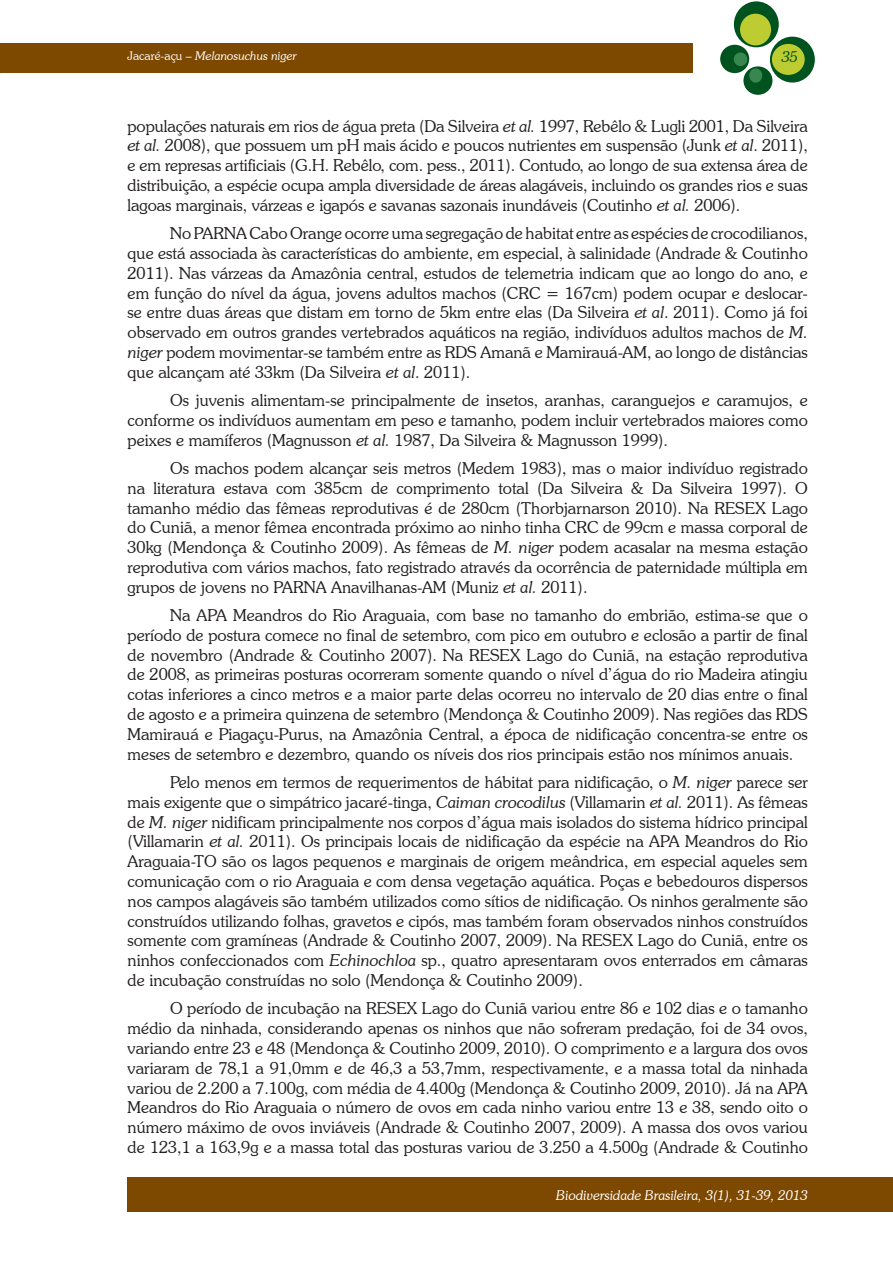
<style>
.page{position:relative;width:893px;height:1263px;background:#fff}
.page>*{position:absolute;margin:0;border:0;box-sizing:border-box;transform-origin:0 0}
.t1{font:300 16.5px/19.8px "Souvenir IT Cby BT";color:#231f20;text-align:justify}
.t2{font:italic 300 15px "Souvenir IT Cby BT";color:#00531e}
.t3{font:italic 300 13.5px "Souvenir IT Cby BT";color:#fff}
.t4{font:italic 300 12px "Souvenir IT Cby BT";color:#fff}
.s1{font-style:normal}
.s2{font-style:italic}
</style>
<div class="page">
<div style="left:0;top:44px;width:693px;height:29px;background:#7d4800"></div>
<div style="left:734px;top:1px;width:45px;height:46px;background:#00531e;border-radius:50%"></div>
<div style="left:770px;top:37px;width:45px;height:46px;background:#00531e;border-radius:50%"></div>
<div style="left:720px;top:45px;width:29px;height:28px;background:#00531e;border-radius:50%"></div>
<div style="left:743px;top:66px;width:29px;height:29px;background:#00531e;border-radius:50%"></div>
<div style="left:740px;top:14px;width:31px;height:31px;background:#bdcd31;border-radius:50%"></div>
<div style="left:772px;top:44px;width:33px;height:31px;background:#bdcd31;border-radius:50%"></div>
<div style="left:734px;top:52px;width:13px;height:14px;background:#388750;border-radius:50%"></div>
<div style="left:749px;top:68px;width:13px;height:15px;background:#388750;border-radius:50%"></div>
<div style="left:128px;top:1178px;width:765px;height:34px;background:#7d4800"></div>
<p class="t4" style="left:128px;top:49px;width:171px"><span class="s1">Jacaré-açu</span> – Melanosuchus niger</p>
<p class="t2" style="left:782px;top:48px;width:18px">35</p>
<p class="t1" style="left:128px;top:116px;width:682px">populações naturais em rios de água preta (Da Silveira <span class="s2">et al.</span> 1997, Rebêlo &amp; Lugli 2001, Da Silveira <span class="s2">et al.</span> 2008), que possuem um pH mais ácido e poucos nutrientes em suspensão (Junk <span class="s2">et al</span>. 2011), e em represas artificiais (G.H. Rebêlo, com. pess., 2011). Contudo, ao longo de sua extensa área de distribuição, a espécie ocupa ampla diversidade de áreas alagáveis, incluindo os grandes rios e suas lagoas marginais, várzeas e igapós e savanas sazonais inundáveis (Coutinho <span class="s2">et al.</span> 2006).</p>
<p class="t1" style="left:128px;top:223px;width:682px;text-indent:43px">No PARNA Cabo Orange ocorre uma segregação de habitat entre as espécies de crocodilianos, que está associada às características do ambiente, em especial, à salinidade (Andrade &amp; Coutinho 2011). Nas várzeas da Amazônia central, estudos de telemetria indicam que ao longo do ano, e em função do nível da água, jovens adultos machos (CRC = 167cm) podem ocupar e deslocar&shy;se entre duas áreas que distam em torno de 5km entre elas (Da Silveira <span class="s2">et al</span>. 2011). Como já foi observado em outros grandes vertebrados aquáticos na região, indivíduos adultos machos de <span class="s2">M. niger</span> podem movimentar-se também entre as RDS Amanã e Mamirauá-AM, ao longo de distâncias que alcançam até 33km (Da Silveira <span class="s2">et al</span>. 2011).</p>
<p class="t1" style="left:128px;top:390px;width:682px;text-indent:43px">Os juvenis alimentam-se principalmente de insetos, aranhas, caranguejos e caramujos, e conforme os indivíduos aumentam em peso e tamanho, podem incluir vertebrados maiores como peixes e mamíferos (Magnusson <span class="s2">et al.</span> 1987, Da Silveira &amp; Magnusson 1999).</p>
<p class="t1" style="left:128px;top:458px;width:682px;text-indent:43px">Os machos podem alcançar seis metros (Medem 1983), mas o maior indivíduo registrado na literatura estava com 385cm de comprimento total (Da Silveira &amp; Da Silveira 1997). O tamanho médio das fêmeas reprodutivas é de 280cm (Thorbjarnarson 2010). Na RESEX Lago do Cuniã, a menor fêmea encontrada próximo ao ninho tinha CRC de 99cm e massa corporal de 30kg (Mendonça &amp; Coutinho 2009). As fêmeas de <span class="s2">M. niger</span> podem acasalar na mesma estação reprodutiva com vários machos, fato registrado através da ocorrência de paternidade múltipla em grupos de jovens no PARNA Anavilhanas-AM (Muniz <span class="s2">et al.</span> 2011).</p>
<p class="t1" style="left:128px;top:605px;width:682px;text-indent:43px">Na APA Meandros do Rio Araguaia, com base no tamanho do embrião, estima-se que o período de postura comece no final de setembro, com pico em outubro e eclosão a partir de final de novembro (Andrade &amp; Coutinho 2007). Na RESEX Lago do Cuniã, na estação reprodutiva de 2008, as primeiras posturas ocorreram somente quando o nível d’água do rio Madeira atingiu cotas inferiores a cinco metros e a maior parte delas ocorreu no intervalo de 20 dias entre o final de agosto e a primeira quinzena de setembro (Mendonça &amp; Coutinho 2009). Nas regiões das RDS Mamirauá e Piagaçu-Purus, na Amazônia Central, a época de nidificação concentra-se entre os meses de setembro e dezembro, quando os níveis dos rios principais estão nos mínimos anuais.</p>
<p class="t1" style="left:128px;top:772px;width:682px;text-indent:43px">Pelo menos em termos de requerimentos de hábitat para nidificação, o <span class="s2">M. niger</span> parece ser mais exigente que o simpátrico jacaré-tinga, <span class="s2">Caiman crocodilus</span> (Villamarin <span class="s2">et al.</span> 2011). As fêmeas de <span class="s2">M. niger</span> nidificam principalmente nos corpos d’água mais isolados do sistema hídrico principal (Villamarin <span class="s2">et al.</span> 2011). Os principais locais de nidificação da espécie na APA Meandros do Rio Araguaia-TO são os lagos pequenos e marginais de origem meândrica, em especial aqueles sem comunicação com o rio Araguaia e com densa vegetação aquática. Poças e bebedouros dispersos nos campos alagáveis são também utilizados como sítios de nidificação. Os ninhos geralmente são construídos utilizando folhas, gravetos e cipós, mas também foram observados ninhos construídos somente com gramíneas (Andrade &amp; Coutinho 2007, 2009). Na RESEX Lago do Cuniã, entre os ninhos confeccionados com <span class="s2">Echinochloa</span> sp., quatro apresentaram ovos enterrados em câmaras de incubação construídas no solo (Mendonça &amp; Coutinho 2009).</p>
<p class="t1" style="left:128px;top:998px;width:682px;text-indent:43px">O período de incubação na RESEX Lago do Cuniã variou entre 86 e 102 dias e o tamanho médio da ninhada, considerando apenas os ninhos que não sofreram predação, foi de 34 ovos, variando entre 23 e 48 (Mendonça &amp; Coutinho 2009, 2010). O comprimento e a largura dos ovos variaram de 78,1 a 91,0mm e de 46,3 a 53,7mm, respectivamente, e a massa total da ninhada variou de 2.200 a 7.100g, com média de 4.400g (Mendonça &amp; Coutinho 2009, 2010). Já na APA Meandros do Rio Araguaia o número de ovos em cada ninho variou entre 13 e 38, sendo oito o número máximo de ovos inviáveis (Andrade &amp; Coutinho 2007, 2009). A massa dos ovos variou de 123,1 a 163,9g e a massa total das posturas variou de 3.250 a 4.500g (Andrade &amp; Coutinho</p>
<p class="t3" style="left:556px;top:1187px;width:253px">Biodiversidade Brasileira, 3(1), 31-39, 2013</p>
</div>
